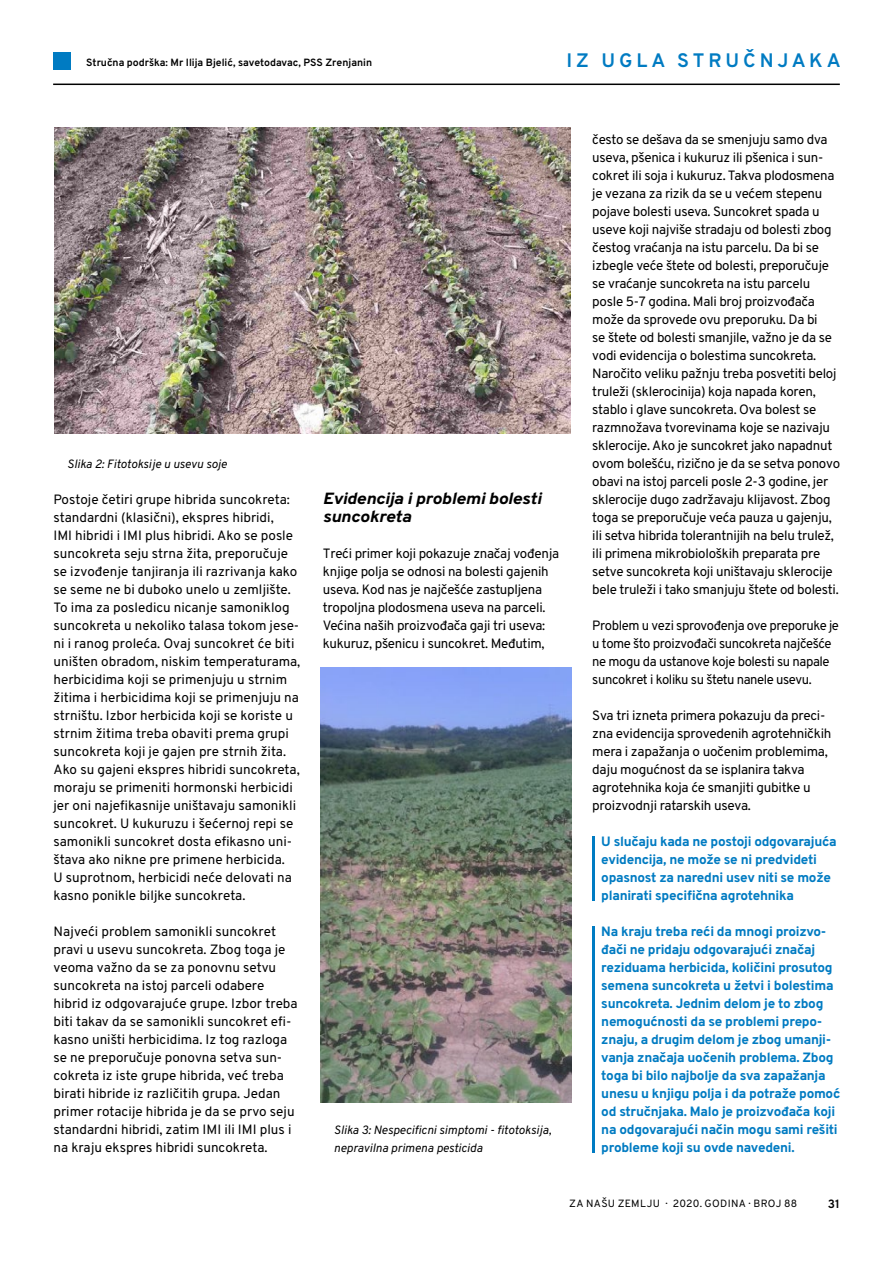
<style>
.page{position:relative;width:893px;height:1263px;background:#fff}
.page>*{position:absolute;margin:0;border:0;box-sizing:border-box;transform-origin:0 0}
.t1{font:700 19.5px "Overpass";letter-spacing:.2em;color:#007bc2}
.t2{font:italic 800 16.2px/18px "Overpass";letter-spacing:-.01em;color:#000;scale:1.11 1}
.t3{font:13.5px/18px "Overpass";letter-spacing:-.02em;color:#000}
.t4{font:13.5px/18px "Overpass";color:#000}
.t5{font:800 13.5px/18px "Overpass";letter-spacing:-.02em;color:#007bc2}
.t6{font:italic 12px/18px "Overpass";color:#000}
.t7{font:700 12px "Overpass";color:#000}
.t8{font:700 10.5px "Overpass";color:#000}
.t9{font:10.5px "Overpass";letter-spacing:.03em;color:#000}
</style>
<div class="page">
<hr style="left:53px;top:84px;width:787px;height:1px;background:#000">
<div style="left:53px;top:52px;width:17px;height:17px;background:#007bc2"></div>
<hr style="left:592px;top:836px;width:2px;height:64px;background:#007bc2">
<hr style="left:592px;top:926px;width:2px;height:226px;background:#007bc2">
<img style="left:54px;top:127px;width:516px;height:306px">
<img style="left:321px;top:667px;width:250px;height:436px">
<p class="t8" style="left:86px;top:55px;width:287px">Stručna podrška: Mr Ilija Bjelić, savetodavac, PSS Zrenjanin</p>
<h1 class="t1" style="left:566px;top:46px;width:276px">IZ UGLA STRUČNJAKA</h1>
<p class="t6" style="left:67px;top:455px;width:161px">Slika 2: Fitotoksije u usevu soje</p>
<p class="t4" style="left:54px;top:490px;width:248px">Postoje četiri grupe hibrida suncokreta: standardni (klasični), ekspres hibridi,<br>IMI hibridi i IMI plus hibridi. Ako se posle suncokreta seju strna žita, preporučuje se izvođenje tanjiranja ili razrivanja kako se seme ne bi duboko unelo u zemljište.<br>To ima za posledicu nicanje samoniklog suncokreta u nekoliko talasa tokom jese&shy;ni i ranog proleća. Ovaj suncokret će biti uništen obradom, niskim temperaturama, herbicidima koji se primenjuju u strnim žitima i herbicidima koji se primenjuju na strništu. Izbor herbicida koji se koriste u strnim žitima treba obaviti prema grupi suncokreta koji je gajen pre strnih žita.<br>Ako su gajeni ekspres hibridi suncokreta, moraju se primeniti hormonski herbicidi jer oni najefikasnije uništavaju samonikli suncokret. U kukuruzu i šećernoj repi se samonikli suncokret dosta efikasno uni&shy;štava ako nikne pre primene herbicida.<br>U suprotnom, herbicidi neće delovati na kasno ponikle biljke suncokreta.</p>
<p class="t4" style="left:54px;top:922px;width:246px">Najveći problem samonikli suncokret pravi u usevu suncokreta. Zbog toga je veoma važno da se za ponovnu setvu suncokreta na istoj parceli odabere hibrid iz odgovarajuće grupe. Izbor treba biti takav da se samonikli suncokret efi&shy;kasno uništi herbicidima. Iz tog razloga se ne preporučuje ponovna setva sun&shy;cokreta iz iste grupe hibrida, već treba birati hibride iz različitih grupa. Jedan primer rotacije hibrida je da se prvo seju standardni hibridi, zatim IMI ili IMI plus i na kraju ekspres hibridi suncokreta.</p>
<p class="t2" style="left:323px;top:489px;width:198px">Evidencija i problemi bolesti suncokreta</p>
<p class="t3" style="left:323px;top:544px;width:238px">Treći primer koji pokazuje značaj vođenja knjige polja se odnosi na bolesti gajenih useva. Kod nas je najčešće zastupljena tropoljna plodosmena useva na parceli.<br>Većina naših proizvođača gaji tri useva: kukuruz, pšenicu i suncokret. Međutim,</p>
<p class="t6" style="left:334px;top:1121px;width:219px">Slika 3: Nespecificni simptomi - fitotoksija, nepravilna primena pesticida</p>
<p class="t3" style="left:592px;top:130px;width:249px">često se dešava da se smenjuju samo dva useva, pšenica i kukuruz ili pšenica i sun&shy;cokret ili soja i kukuruz. Takva plodosmena je vezana za rizik da se u većem stepenu pojave bolesti useva. Suncokret spada u useve koji najviše stradaju od bolesti zbog čestog vraćanja na istu parcelu. Da bi se izbegle veće štete od bolesti, preporučuje se vraćanje suncokreta na istu parcelu posle 5-7 godina. Mali broj proizvođača može da sprovede ovu preporuku. Da bi<br>se štete od bolesti smanjile, važno je da se vodi evidencija o bolestima suncokreta.<br>Naročito veliku pažnju treba posvetiti beloj truleži (sklerocinija) koja napada koren, stablo i glave suncokreta. Ova bolest se razmnožava tvorevinama koje se nazivaju sklerocije. Ako je suncokret jako napadnut ovom bolešću, rizično je da se setva ponovo obavi na istoj parceli posle 2-3 godine, jer sklerocije dugo zadržavaju klijavost. Zbog toga se preporučuje veća pauza u gajenju, ili setva hibrida tolerantnijih na belu trulež, ili primena mikrobioloških preparata pre setve suncokreta koji uništavaju sklerocije bele truleži i tako smanjuju štete od bolesti.</p>
<p class="t3" style="left:592px;top:616px;width:248px">Problem u vezi sprovođenja ove preporuke je u tome što proizvođači suncokreta najčešće ne mogu da ustanove koje bolesti su napale suncokret i koliku su štetu nanele usevu.</p>
<p class="t3" style="left:592px;top:706px;width:241px">Sva tri izneta primera pokazuju da preci&shy;zna evidencija sprovedenih agrotehničkih mera i zapažanja o uočenim problemima, daju mogućnost da se isplanira takva agrotehnika koja će smanjiti gubitke u proizvodnji ratarskih useva.</p>
<p class="t5" style="left:601px;top:832px;width:237px">U slučaju kada ne postoji odgovarajuća evidencija, ne može se ni predvideti opasnost za naredni usev niti se može planirati specifična agrotehnika</p>
<p class="t5" style="left:601px;top:922px;width:241px">Na kraju treba reći da mnogi proizvo&shy;đači ne pridaju odgovarajući značaj reziduama herbicida, količini prosutog semena suncokreta u žetvi i bolestima suncokreta. Jednim delom je to zbog nemogućnosti da se problemi prepo&shy;znaju, a drugim delom je zbog umanji&shy;vanja značaja uočenih problema. Zbog toga bi bilo najbolje da sva zapažanja unesu u knjigu polja i da potraže pomoć od stručnjaka. Malo je proizvođača koji na odgovarajući način mogu sami rešiti probleme koji su ovde navedeni.</p>
<p class="t9" style="left:569px;top:1196px;width:230px">ZA NAŠU ZEMLJU · 2020. GODINA · BROJ 88</p>
<p class="t7" style="left:828px;top:1195px;width:14px">31</p>
</div>
